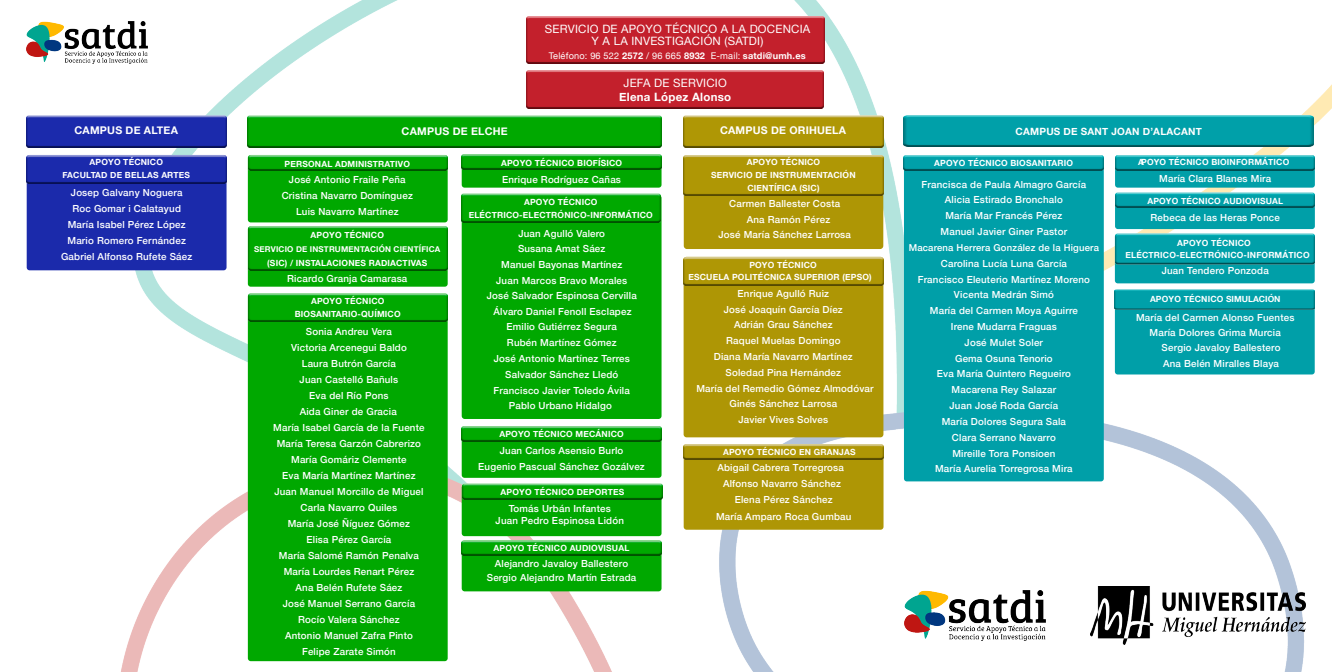
<style>
.page{position:relative;width:1332px;height:672px;background:#fff}
.page>*{position:absolute;margin:0;border:0;box-sizing:border-box;transform-origin:0 0}
.t1{font:11.48px/11.5px "Helvetica Neue";letter-spacing:.02em;color:#fff;text-align:center}
.t2{font:700 11.48px "Helvetica Neue";letter-spacing:.02em;color:#fff}
.t3{font:700 10.62px "Helvetica Neue";letter-spacing:.02em;color:#fff}
.t4{font:700 9.98px "Helvetica Neue";letter-spacing:.02em;color:#fff}
.t5{font:500 9.76px/15.8px "Helvetica Neue";letter-spacing:.02em;color:#fff;text-align:center}
.t6{font:500 9.52px "Helvetica Neue";letter-spacing:.02em;color:#fff}
.t7{font:9.18px "Helvetica Neue";letter-spacing:.02em;color:#fff}
.t8{font:700 8.5px/12.8px "Helvetica Neue";letter-spacing:.02em;color:#fff;text-align:center}
.t9{font:700 8.04px "Helvetica Neue";letter-spacing:.02em;color:#fff}
.s1{font-weight:700}
</style>
<div class="page">
<img style="left:117px;top:0;width:1215px;height:672px">
<div style="left:904px;top:155px;width:200px;height:326px;background:#009fa8;border-radius:3px"></div>
<div style="left:1115px;top:155px;width:200px;height:33px;background:#009fa8;border-radius:3px"></div>
<div style="left:462px;top:155px;width:200px;height:33px;background:#00a800;border-radius:3px"></div>
<div style="left:462px;top:426px;width:200px;height:52px;background:#00a800;border-radius:3px"></div>
<div style="left:248px;top:155px;width:200px;height:67px;background:#00a800;border-radius:3px"></div>
<div style="left:27px;top:155px;width:200px;height:115px;background:#1b2aab;border-radius:3px"></div>
<div style="left:248px;top:226px;width:200px;height:61px;background:#00a800;border-radius:3px"></div>
<div style="left:462px;top:484px;width:200px;height:52px;background:#00a800;border-radius:3px"></div>
<div style="left:462px;top:540px;width:200px;height:51px;background:#00a800;border-radius:3px"></div>
<div style="left:462px;top:195px;width:200px;height:224px;background:#00a800;border-radius:3px"></div>
<div style="left:248px;top:293px;width:200px;height:368px;background:#00a800;border-radius:3px"></div>
<div style="left:1115px;top:193px;width:200px;height:36px;background:#009fa8;border-radius:3px"></div>
<div style="left:684px;top:156px;width:199px;height:93px;background:#ae9605;border-radius:3px"></div>
<div style="left:684px;top:257px;width:199px;height:180px;background:#ae9605;border-radius:3px"></div>
<div style="left:684px;top:445px;width:199px;height:84px;background:#ae9605;border-radius:3px"></div>
<div style="left:1115px;top:289px;width:200px;height:85px;background:#009fa8;border-radius:3px"></div>
<div style="left:1115px;top:234px;width:200px;height:49px;background:#009fa8;border-radius:3px"></div>
<img style="left:904px;top:115px;width:410px;height:32px">
<img style="left:904px;top:155px;width:200px;height:15px">
<img style="left:1115px;top:193px;width:200px;height:15px">
<img style="left:1115px;top:234px;width:200px;height:30px">
<img style="left:1115px;top:289px;width:199px;height:20px">
<img style="left:683px;top:115px;width:200px;height:32px">
<img style="left:684px;top:257px;width:199px;height:29px">
<img style="left:684px;top:155px;width:200px;height:40px">
<img style="left:684px;top:444px;width:200px;height:15px">
<img style="left:247px;top:115px;width:414px;height:32px">
<img style="left:463px;top:484px;width:199px;height:16px">
<img style="left:462px;top:540px;width:199px;height:15px">
<img style="left:462px;top:426px;width:199px;height:15px">
<img style="left:462px;top:155px;width:199px;height:15px">
<img style="left:462px;top:194px;width:199px;height:28px">
<img style="left:248px;top:293px;width:199px;height:28px">
<img style="left:248px;top:155px;width:199px;height:16px">
<img style="left:248px;top:226px;width:199px;height:44px">
<img style="left:27px;top:115px;width:200px;height:32px">
<img style="left:27px;top:155px;width:199px;height:28px">
<img style="left:27px;top:21px;width:120px;height:43px">
<img style="left:904px;top:590px;width:141px;height:50px">
<img style="left:1091px;top:586px;width:214px;height:58px">
<img style="left:526px;top:70px;width:297px;height:39px">
<img style="left:526px;top:17px;width:298px;height:47px">
<img style="left:1115px;top:155px;width:200px;height:15px">
<p class="t3" style="left:75px;top:122px;width:105px">CAMPUS DE ALTEA</p>
<p class="t8" style="left:63px;top:156px;width:129px">APOYO TÉCNICO<br>FACULTAD DE BELLAS ARTES</p>
<p class="t5" style="left:61px;top:184px;width:133px;line-height:16.1px">Josep Galvany Noguera<br>Roc Gomar i Calatayud<br>María Isabel Pérez López<br>Mario Romero Fernández<br>Gabriel Alfonso Rufete Sáez</p>
<p class="t1" style="left:545px;top:24px;width:267px">SERVICIO DE APOYO TÉCNICO A LA DOCENCIA<br>Y A LA INVESTIGACIÓN (SATDI)</p>
<p class="t7" style="left:549px;top:49px;width:258px">Teléfono: 96 522 <span class="s1">2572</span> / 96 665 <span class="s1">8932</span> E-mail: <span class="s1">satdi@umh.es</span></p>
<p class="t3" style="left:402px;top:123px;width:108px">CAMPUS DE ELCHE</p>
<p class="t1" style="left:624px;top:78px;width:105px">JEFA DE SERVICIO</p>
<p class="t2" style="left:619px;top:88px;width:113px">Elena López Alonso</p>
<p class="t3" style="left:720px;top:122px;width:128px">CAMPUS DE ORIHUELA</p>
<p class="t8" style="left:285px;top:158px;width:127px">PERSONAL ADMINISTRATIVO</p>
<p class="t5" style="left:282px;top:171px;width:133px;line-height:16.1px">José Antonio Fraile Peña<br>Cristina Navarro Domínguez<br>Luis Navarro Martínez</p>
<p class="t8" style="left:311px;top:229px;width:75px">APOYO TÉCNICO</p>
<p class="t9" style="left:254px;top:243px;width:188px">SERVICIO DE INSTRUMENTACIÓN CIENTÍFICA</p>
<p class="t8" style="left:267px;top:256px;width:162px">(SIC) / INSTALACIONES RADIACTIVAS</p>
<p class="t5" style="left:287px;top:270px;width:122px">Ricardo Granja Camarasa</p>
<p class="t8" style="left:295px;top:295px;width:107px">APOYO TÉCNICO<br>BIOSANITARIO-QUÍMICO</p>
<p class="t5" style="left:291px;top:323px;width:117px;line-height:16px">Sonia Andreu Vera<br>Victoria Arcenegui Baldo<br>Laura Butrón García<br>Juan Castelló Bañuls<br>Eva del Río Pons</p>
<p class="t5" style="left:273px;top:419px;width:153px;line-height:16px">María Isabel García de la Fuente<br>María Teresa Garzón Cabrerizo<br>María Gomáriz Clemente</p>
<p class="t5" style="left:300px;top:403px;width:99px">Aida Giner de Gracia</p>
<p class="t5" style="left:274px;top:467px;width:151px;line-height:16px">Eva María Martínez Martínez<br>Juan Manuel Morcillo de Miguel</p>
<p class="t5" style="left:279px;top:515px;width:142px;line-height:16px">María José Ñíguez Gómez<br>Elisa Pérez García<br>María Salomé Ramón Penalva<br>María Lourdes Renart Pérez<br>Ana Belén Rufete Sáez<br>José Manuel Serrano García<br>Rocío Valera Sánchez<br>Antonio Manuel Zafra Pinto<br>Felipe Zarate Simón</p>
<p class="t5" style="left:301px;top:499px;width:98px">Carla Navarro Quiles</p>
<p class="t8" style="left:501px;top:157px;width:123px">APOYO TÉCNICO BIOFÍSICO</p>
<p class="t5" style="left:502px;top:170px;width:120px">Enrique Rodríguez Cañas</p>
<p class="t8" style="left:469px;top:196px;width:186px">APOYO TÉCNICO<br>ELÉCTRICO-ELECTRÓNICO-INFORMÁTICO</p>
<p class="t5" style="left:487px;top:225px;width:152px;line-height:15.7px">Juan Agulló Valero<br>Susana Amat Sáez<br>Manuel Bayonas Martínez<br>Juan Marcos Bravo Morales<br>José Salvador Espinosa Cervilla</p>
<p class="t5" style="left:494px;top:334px;width:138px;line-height:15.7px">Rubén Martínez Gómez<br>José Antonio Martínez Terres<br>Salvador Sánchez Lledó</p>
<p class="t5" style="left:493px;top:303px;width:140px">Álvaro Daniel Fenoll Esclapez</p>
<p class="t5" style="left:507px;top:318px;width:112px">Emilio Gutiérrez Segura</p>
<p class="t5" style="left:494px;top:382px;width:138px;line-height:15.3px">Francisco Javier Toledo Ávila<br>Pablo Urbano Hidalgo</p>
<p class="t8" style="left:499px;top:428px;width:126px">APOYO TÉCNICO MECÁNICO</p>
<p class="t5" style="left:478px;top:441px;width:168px;line-height:16.1px">Juan Carlos Asensio Burlo<br>Eugenio Pascual Sánchez Gozálvez</p>
<p class="t8" style="left:501px;top:486px;width:125px">APOYO TÉCNICO DEPORTES</p>
<p class="t5" style="left:496px;top:512px;width:130px">Juan Pedro Espinosa Lidón</p>
<p class="t5" style="left:509px;top:499px;width:104px">Tomás Urbán Infantes</p>
<p class="t8" style="left:493px;top:542px;width:137px">APOYO TÉCNICO AUDIOVISUAL</p>
<p class="t5" style="left:487px;top:555px;width:151px;line-height:14.2px">Alejandro Javaloy Ballestero<br>Sergio Alejandro Martín Estrada</p>
<p class="t8" style="left:711px;top:156px;width:146px">APOYO TÉCNICO<br>SERVICIO DE INSTRUMENTACIÓN<br>CIENTÍFICA (SIC)</p>
<p class="t5" style="left:747px;top:195px;width:95px;line-height:16.1px;text-align:left;text-indent:-18px">Carmen Ballester Costa<br>Ana Ramón Pérez</p>
<p class="t5" style="left:718px;top:226px;width:134px">José María Sánchez Larrosa</p>
<p class="t8" style="left:688px;top:258px;width:185px;text-align:left;text-indent:61px">POYO TÉCNICO<br>ESCUELA POLITÉCNICA SUPERIOR (EPSO)</p>
<p class="t5" style="left:696px;top:285px;width:179px">Enrique Agulló Ruiz<br>José Joaquín García Díez<br>Adrián Grau Sánchez<br>Raquel Muelas Domingo<br>Diana María Navarro Martínez<br>Soledad Pina Hernández<br>María del Remedio Gómez Almodóvar<br>Ginés Sánchez Larrosa<br>Javier Vives Solves</p>
<p class="t8" style="left:723px;top:445px;width:134px">APOYO TÉCNICO EN GRANJAS</p>
<p class="t5" style="left:717px;top:459px;width:128px">Abigail Cabrera Torregrosa</p>
<p class="t5" style="left:716px;top:491px;width:137px;line-height:16px">Elena Pérez Sánchez<br>María Amparo Roca Gumbau</p>
<p class="t5" style="left:723px;top:475px;width:119px">Alfonso Navarro Sánchez</p>
<p class="t4" style="left:1016px;top:123px;width:188px">CAMPUS DE SANT JOAN D’ALACANT</p>
<p class="t8" style="left:934px;top:157px;width:140px">APOYO TÉCNICO BIOSANITARIO</p>
<p class="t5" style="left:922px;top:175px;width:166px">Francisca de Paula Almagro García<br>Alicia Estirado Bronchalo<br>María Mar Francés Pérez<br>Manuel Javier Giner Pastor</p>
<p class="t6" style="left:909px;top:240px;width:192px">Macarena Herrera González de la Higuera</p>
<p class="t5" style="left:918px;top:254px;width:174px">Carolina Lucía Luna García<br>Francisco Eleuterio Martínez Moreno<br>Vicenta Medrán Simó<br>María del Carmen Moya Aguirre<br>Irene Mudarra Fraguas<br>José Mulet Soler<br>Gema Osuna Tenorio<br>Eva María Quintero Regueiro</p>
<p class="t5" style="left:935px;top:397px;width:139px">Juan José Roda García<br>María Dolores Segura Sala<br>Clara Serrano Navarro<br>Mireille Tora Ponsioen<br>María Aurelia Torregrosa Mira</p>
<p class="t5" style="left:952px;top:381px;width:106px">Macarena Rey Salazar</p>
<p class="t8" style="left:1138px;top:156px;width:153px">APOYO TÉCNICO BIOINFORMÁTICO</p>
<p class="t5" style="left:1159px;top:170px;width:113px">María Clara Blanes Mira</p>
<p class="t8" style="left:1147px;top:195px;width:137px">APOYO TÉCNICO AUDIOVISUAL</p>
<p class="t5" style="left:1151px;top:209px;width:131px">Rebeca de las Heras Ponce</p>
<p class="t8" style="left:1125px;top:237px;width:186px;line-height:12.1px;text-align:left;text-indent:52px">APOYO TÉCNICO<br>ELÉCTRICO-ELECTRÓNICO-INFORMÁTICO</p>
<p class="t5" style="left:1162px;top:262px;width:109px">Juan Tendero Ponzoda</p>
<p class="t8" style="left:1150px;top:292px;width:132px">APOYO TÉCNICO SIMULACIÓN</p>
<p class="t5" style="left:1136px;top:309px;width:160px">María del Carmen Alonso Fuentes</p>
<p class="t5" style="left:1150px;top:323px;width:133px">María Dolores Grima Murcia</p>
<p class="t5" style="left:1162px;top:338px;width:120px">Sergio Javaloy Ballestero</p>
<p class="t5" style="left:1163px;top:354px;width:117px">Ana Belén Miralles Blaya</p>
</div>
